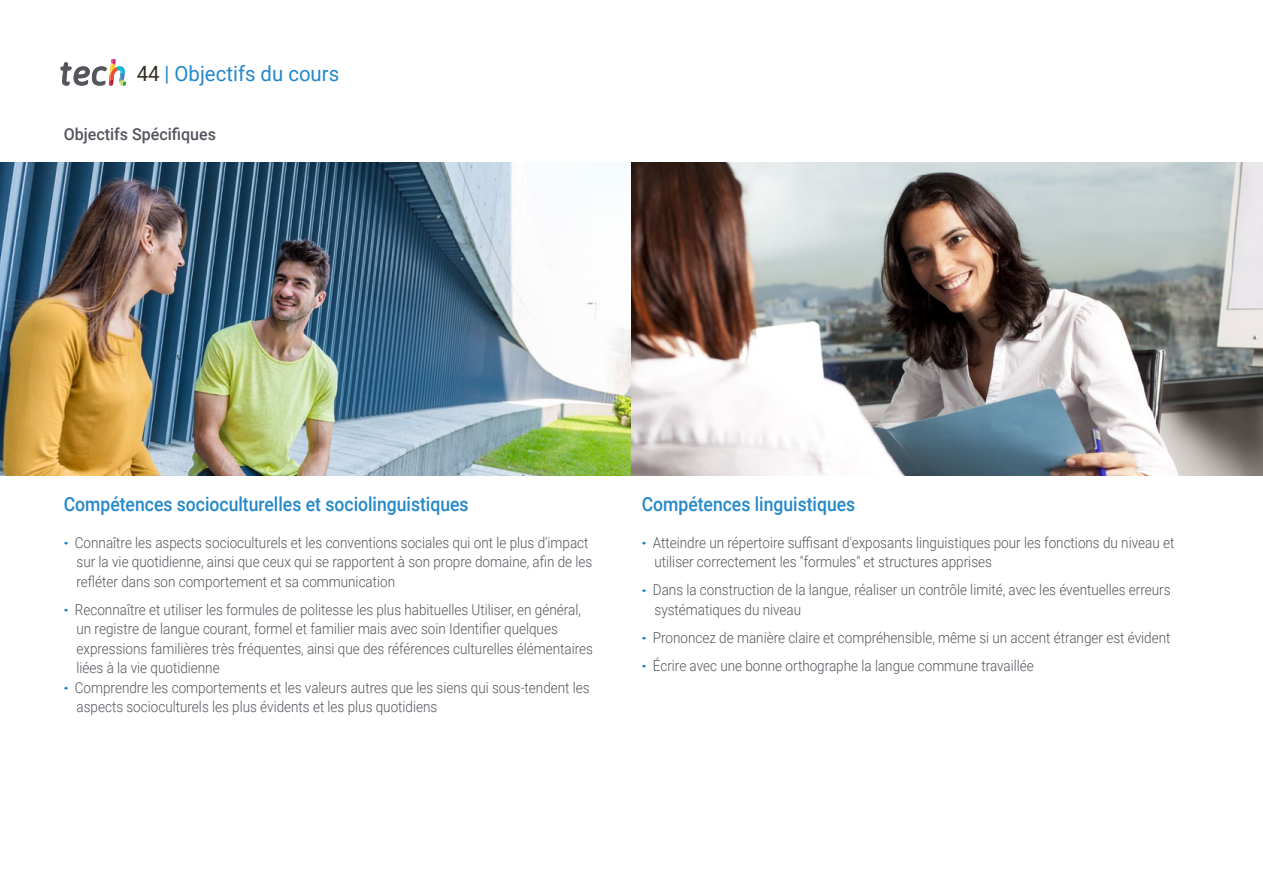
<style>
.page{position:relative;width:1263px;height:893px;background:#fff}
.page>*{position:absolute;margin:0;border:0;box-sizing:border-box;transform-origin:0 0}
.t1{font:21px "Roboto";color:#2488c9}
.t2{font:500 19.5px "Roboto";color:#2488c9;scale:.9 1}
.t3{font:500 16.5px "Roboto";color:#52555b}
.t4{font:300 15px/19.5px "Roboto";color:#52555b;scale:.9 1}
.s1{color:#312e20}
</style>
<div class="page">
<img style="left:0;top:162px;width:1263px;height:313px">
<svg style="left:61px;top:59px;width:65px;height:27px"></svg>
<h1 class="t1" style="left:137px;top:59px;width:204px"><span class="s1">44</span> | Objectifs du cours</h1>
<p class="t3" style="left:64px;top:123px;width:154px">Objectifs Spécifiques</p>
<h2 class="t2" style="left:64px;top:491px;width:451px">Compétences socioculturelles et sociolinguistiques</h2>
<p class="t4" style="left:75px;top:532px;width:576px">Connaître les aspects socioculturels et les conventions sociales qui ont le plus d'impact sur la vie quotidienne, ainsi que ceux qui se rapportent à son propre domaine, afin de les refléter dans son comportement et sa communication</p>
<p class="t4" style="left:75px;top:599px;width:577px">Reconnaître et utiliser les formules de politesse les plus habituelles Utiliser, en général, un registre de langue courant, formel et familier mais avec soin Identifier quelques expressions familières très fréquentes, ainsi que des références culturelles élémentaires liées à la vie quotidienne<br>Comprendre les comportements et les valeurs autres que les siens qui sous-tendent les aspects socioculturels les plus évidents et les plus quotidiens</p>
<h2 class="t2" style="left:642px;top:491px;width:239px">Compétences linguistiques</h2>
<p class="t4" style="left:653px;top:532px;width:581px">Atteindre un répertoire suffisant d'exposants linguistiques pour les fonctions du niveau et utiliser correctement les "formules" et structures apprises</p>
<p class="t4" style="left:653px;top:580px;width:577px">Dans la construction de la langue, réaliser un contrôle limité, avec les éventuelles erreurs systématiques du niveau</p>
<p class="t4" style="left:653px;top:623px;width:577px;line-height:28px">Prononcez de manière claire et compréhensible, même si un accent étranger est évident<br>Écrire avec une bonne orthographe la langue commune travaillée</p>
</div>
